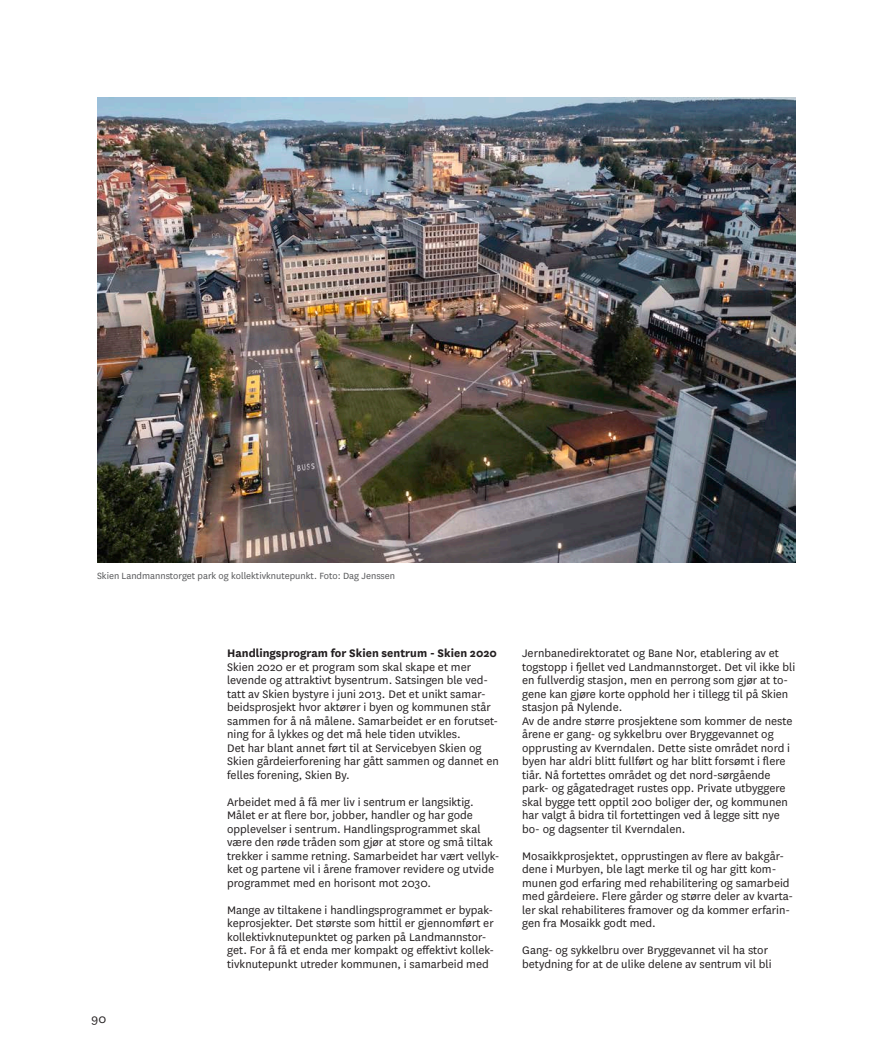
<style>
.page{position:relative;width:893px;height:1063px;background:#fff}
.page>*{position:absolute;margin:0;border:0;box-sizing:border-box;transform-origin:0 0}
.t1{font:13.5px "National";color:#231f20}
.brød{font:12.75px/13.5px "National";color:#231f20}
.Mellom_Brød{font:700 12.75px "National";color:#231f20}
.Fakta_hvit{font:10.5px "National";color:#57585a}
</style>
<div class="page">
<img style="left:97px;top:97px;width:699px;height:466px">
<p class="Fakta_hvit" style="left:97px;top:569px;width:300px">Skien Landmannstorget park og kollektivknutepunkt. Foto: Dag Jenssen</p>
<p class="t1" style="left:92px;top:1011px;width:16px">90</p>
<p class="Mellom_Brød" style="left:227px;top:644px;width:271px">Handlingsprogram for Skien sentrum - Skien 2020</p>
<p class="brød" style="left:227px;top:660px;width:273px">Skien 2020 er et program som skal skape et mer levende og attraktivt bysentrum. Satsingen ble ved&shy;tatt av Skien bystyre i juni 2013. Det et unikt samar&shy;beidsprosjekt hvor aktører i byen og kommunen står sammen for å nå målene. Samarbeidet er en forutset&shy;ning for å lykkes og det må hele tiden utvikles.<br>Det har blant annet ført til at Servicebyen Skien og Skien gårdeierforening har gått sammen og dannet en felles forening, Skien By.</p>
<p class="brød" style="left:227px;top:795px;width:274px">Arbeidet med å få mer liv i sentrum er langsiktig.<br>Målet er at flere bor, jobber, handler og har gode opplevelser i sentrum. Handlingsprogrammet skal være den røde tråden som gjør at store og små tiltak trekker i samme retning. Samarbeidet har vært vellyk&shy;ket og partene vil i årene framover revidere og utvide programmet med en horisont mot 2030.</p>
<p class="brød" style="left:227px;top:903px;width:268px">Mange av tiltakene i handlingsprogrammet er bypak&shy;keprosjekter. Det største som hittil er gjennomført er kollektivknutepunktet og parken på Landmannstor&shy;get. For å få et enda mer kompakt og effektivt kollek&shy;tivknutepunkt utreder kommunen, i samarbeid med</p>
<p class="brød" style="left:522px;top:646px;width:275px">Jernbanedirektoratet og Bane Nor, etablering av et togstopp i fjellet ved Landmannstorget. Det vil ikke bli en fullverdig stasjon, men en perrong som gjør at to&shy;gene kan gjøre korte opphold her i tillegg til på Skien stasjon på Nylende.</p>
<p class="brød" style="left:522px;top:714px;width:272px">Av de andre større prosjektene som kommer de neste årene er gang- og sykkelbru over Bryggevannet og opprusting av Kverndalen. Dette siste området nord i byen har aldri blitt fullført og har blitt forsømt i flere tiår. Nå fortettes området og det nord-sørgående park- og gågatedraget rustes opp. Private utbyggere skal bygge tett opptil 200 boliger der, og kommunen har valgt å bidra til fortettingen ved å legge sitt nye bo- og dagsenter til Kverndalen.</p>
<p class="brød" style="left:522px;top:849px;width:273px">Mosaikkprosjektet, opprustingen av flere av bakgår&shy;dene i Murbyen, ble lagt merke til og har gitt kom&shy;munen god erfaring med rehabilitering og samarbeid med gårdeiere. Flere gårder og større deler av kvarta&shy;ler skal rehabiliteres framover og da kommer erfarin&shy;gen fra Mosaikk godt med.</p>
<p class="brød" style="left:522px;top:943px;width:251px">Gang- og sykkelbru over Bryggevannet vil ha stor betydning for at de ulike delene av sentrum vil bli</p>
</div>
